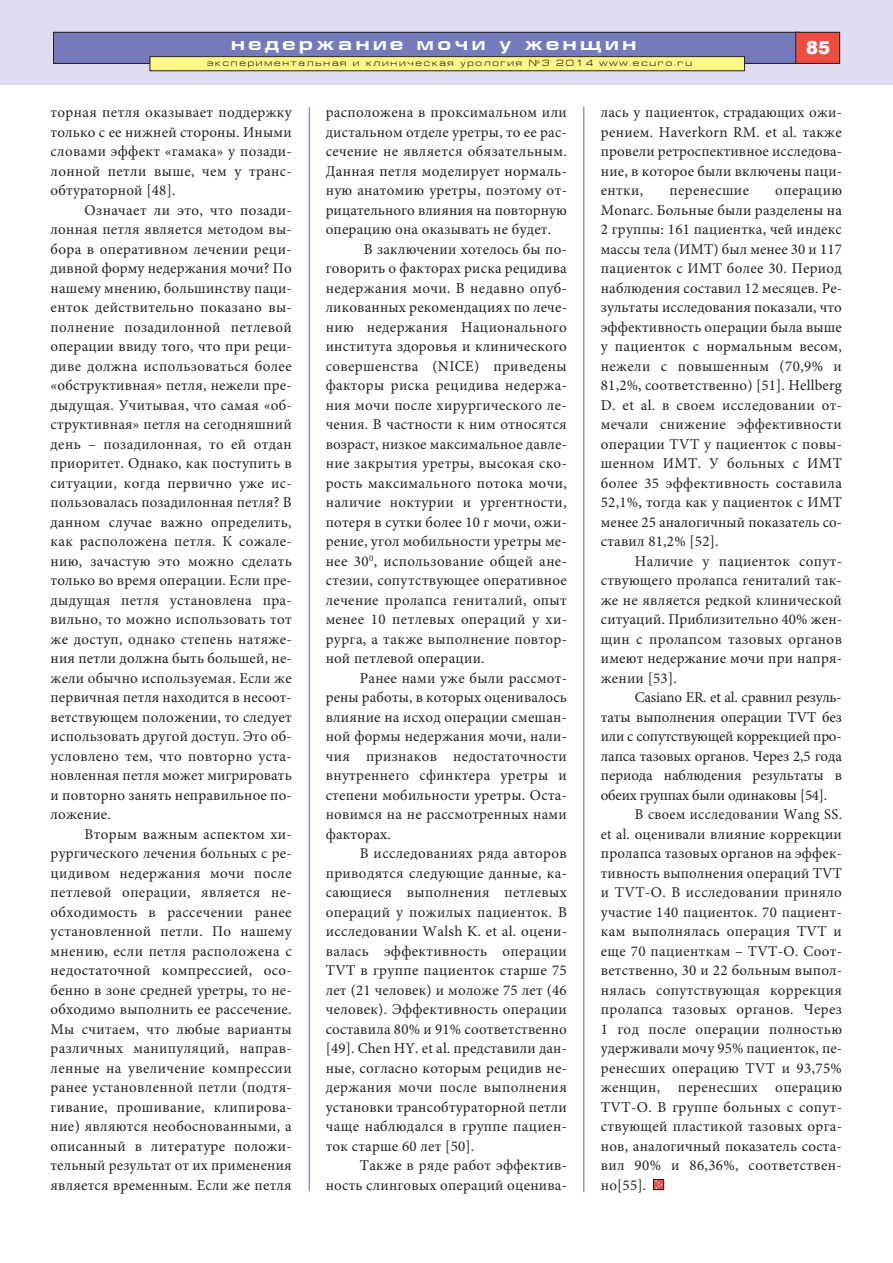
<style>
.page{position:relative;width:893px;height:1263px;background:#fff}
.page>*{position:absolute;margin:0;border:0;box-sizing:border-box;transform-origin:0 0}
.t1{font:700 18px "Europe Ext";letter-spacing:.2em;color:#fff}
.t2{font:900 18px "Arial";color:#fff}
.t3{font:15px/19.5px "Minion Pro";letter-spacing:.015em;color:#231f20;text-align:justify}
.t4{font:15px "Minion Pro";letter-spacing:-.015em;color:#231f20}
.t5{font:15px "Minion Pro";letter-spacing:-.005em;color:#231f20}
.t6{font:15px "Minion Pro";letter-spacing:.015em;color:#231f20;scale:.96 1}
.t7{font:9px "Europe Ext";letter-spacing:.2em;color:#231f20}
</style>
<div class="page">
<div style="left:0;top:0;width:893px;height:85px;background:#dedcee"></div>
<div style="left:54px;top:32px;width:745px;height:31px;background:#747abb"></div>
<div style="left:53px;top:32px;width:746px;height:32px;border:1px solid #231f20"></div>
<div style="left:796px;top:32px;width:44px;height:31px;background:#ef4d40"></div>
<div style="left:795px;top:32px;width:45px;height:32px;border:1px solid #231f20"></div>
<div style="left:150px;top:57px;width:594px;height:14px;background:#fff685"></div>
<div style="left:150px;top:56px;width:595px;height:15px;border:1px solid #231f20"></div>
<hr style="left:309px;top:107px;width:1px;height:1084px;background:#747abb">
<hr style="left:583px;top:106px;width:1px;height:1086px;background:#747abb">
<div style="left:653px;top:1179px;width:11px;height:11px;border:1px solid #231f20"></div>
<svg style="left:654px;top:1179px;width:9px;height:10px"></svg>
<p class="t1" style="left:231px;top:37px;width:407px">недержание мочи у женщин</p>
<p class="t7" style="left:207px;top:60px;width:486px">экспериментальная и клиническая урология №3 2014 www.ecuro.ru</p>
<p class="t2" style="left:806px;top:34px;width:26px">85</p>
<p class="t3" style="left:51px;top:104px;width:243px">торная петля оказывает поддержку только с ее нижней стороны. Иными словами эффект «гамака» у позади&shy;лонной петли выше, чем у транс&shy;обтураторной [48].</p>
<p class="t3" style="left:51px;top:201px;width:243px;text-indent:34px">Означает ли это, что позади&shy;лонная петля является методом вы&shy;бора в оперативном лечении реци&shy;дивной форму недержания мочи? По нашему мнению, большинству паци&shy;енток действительно показано вы&shy;полнение позадилонной петлевой операции ввиду того, что при реци&shy;диве должна использоваться более «обструктивная» петля, нежели пре&shy;дыдущая. Учитывая, что самая «об&shy;структивная» петля на сегодняшний день – позадилонная, то ей отдан приоритет. Однако, как поступить в ситуации, когда первично уже ис&shy;пользовалась позадилонная петля? В данном случае важно определить, как расположена петля. К сожале&shy;нию, зачастую это можно сделать только во время операции. Если пре&shy;дыдущая петля установлена пра&shy;вильно, то можно использовать тот же доступ, однако степень натяже&shy;ния петли должна быть большей, не&shy;жели обычно используемая. Если же первичная петля находится в несоот&shy;ветствующем положении, то следует использовать другой доступ. Это об&shy;условлено тем, что повторно уста&shy;новленная петля может мигрировать и повторно занять неправильное по&shy;ложение.</p>
<p class="t3" style="left:51px;top:825px;width:243px;text-indent:34px">Вторым важным аспектом хи&shy;рургического лечения больных с ре&shy;цидивом недержания мочи после петлевой операции, является не&shy;обходимость в рассечении ранее установленной петли. По нашему мнению, если петля расположена с недостаточной компрессией, осо&shy;бенно в зоне средней уретры, то не&shy;обходимо выполнить ее рассечение.<br>Мы считаем, что любые варианты различных манипуляций, направ&shy;ленные на увеличение компрессии ранее установленной петли (подтя&shy;гивание, прошивание, клипирова&shy;ние) являются необоснованными, а описанный в литературе положи&shy;тельный результат от их применения является временным. Если же петля</p>
<p class="t3" style="left:326px;top:104px;width:243px">расположена в проксимальном или дистальном отделе уретры, то ее рас&shy;сечение не является обязательным.<br>Данная петля моделирует нормаль&shy;ную анатомию уретры, поэтому от&shy;рицательного влияния на повторную операцию она оказывать не будет.</p>
<p class="t3" style="left:326px;top:240px;width:243px;text-indent:38px">В заключении хотелось бы по&shy;говорить о факторах риска рецидива недержания мочи. В недавно опуб&shy;ликованных рекомендациях по лече&shy;нию недержания Национального института здоровья и клинического совершенства (NICE) приведены факторы риска рецидива недержа&shy;ния мочи после хирургического ле&shy;чения. В частности к ним относятся возраст, низкое максимальное давле&shy;ние закрытия уретры, высокая ско&shy;рость максимального потока мочи, наличие ноктурии и ургентности, потеря в сутки более 10 г мочи, ожи&shy;рение, угол мобильности уретры ме&shy;нее 30<sup>0</sup>, использование общей ане&shy;стезии, сопутствующее оперативное лечение пролапса гениталий, опыт менее 10 петлевых операций у хи&shy;рурга, а также выполнение повтор&shy;ной петлевой операции.</p>
<p class="t3" style="left:326px;top:669px;width:243px;text-indent:34px">Ранее нами уже были рассмот&shy;рены работы, в которых оценивалось влияние на исход операции смешан&shy;ной формы недержания мочи, нали&shy;чия признаков недостаточности внутреннего сфинктера уретры и степени мобильности уретры. Оста&shy;новимся на не рассмотренных нами факторах.</p>
<p class="t3" style="left:326px;top:845px;width:243px;text-indent:34px">В исследованиях ряда авторов приводятся следующие данные, ка&shy;сающиеся выполнения петлевых операций у пожилых пациенток. В исследовании Walsh K. et al. оцени&shy;валась эффективность операции TVT в группе пациенток старше 75 лет (21 человек) и моложе 75 лет (46 человек). Эффективность операции составила 80% и 91% соответственно [49]. Chen HY. et al. представили дан&shy;ные, согласно которым рецидив не&shy;держания мочи после выполнения установки трансобтураторной петли чаще наблюдался в группе пациен&shy;ток старше 60 лет [50].</p>
<p class="t3" style="left:326px;top:1157px;width:243px;text-align:right">Также в ряде работ эффектив&shy;ность слинговых операций оценива-</p>
<p class="t3" style="left:601px;top:104px;width:243px">лась у пациенток, страдающих ожи&shy;рением. Haverkorn RM. et al. также провели ретроспективное исследова&shy;ние, в которое были включены паци&shy;ентки,</p>
<p class="t3" style="left:601px;top:182px;width:243px;text-indent:174px">операцию Monarc. Больные были разделены на 2 группы: 161 пациентка, чей индекс массы тела (ИМТ) был менее 30 и 117 пациенток с ИМТ более 30. Период наблюдения составил 12 месяцев. Ре&shy;зультаты исследования показали, что эффективность операции была выше у пациенток с нормальным весом, нежели с повышенным (70,9% и 81,2%, соответственно) [51]. Hellberg D. et al. в своем исследовании от&shy;мечали снижение эффективности операции TVT у пациенток с повы&shy;шенном ИМТ. У больных с ИМТ более 35 эффективность составила 52,1%, тогда как у пациенток с ИМТ менее 25 аналогичный показатель со&shy;ставил 81,2% [52].</p>
<p class="t3" style="left:601px;top:552px;width:243px;text-indent:34px">Наличие у пациенток сопут&shy;ствующего пролапса гениталий так&shy;же не является редкой клинической ситуаций. Приблизительно 40% жен&shy;щин с пролапсом тазовых органов имеют недержание мочи при напря&shy;жении [53].</p>
<p class="t4" style="left:635px;top:692px;width:208px">Casiano ER. et al. сравнил резуль-</p>
<p class="t5" style="left:601px;top:711px;width:243px">таты выполнения операции TVT без</p>
<p class="t4" style="left:601px;top:731px;width:242px">или с сопутствующей коррекцией про-</p>
<p class="t5" style="left:601px;top:750px;width:243px">лапса тазовых органов. Через 2,5 года</p>
<p class="t5" style="left:601px;top:770px;width:243px">периода наблюдения результаты в</p>
<p class="t4" style="left:601px;top:789px;width:228px">обеих группах были одинаковы [54].</p>
<p class="t6" style="left:635px;top:809px;width:217px">В своем исследовании Wang SS.</p>
<p class="t6" style="left:601px;top:828px;width:253px">et al. оценивали влияние коррекции</p>
<p class="t3" style="left:601px;top:845px;width:243px">пролапса тазовых органов на эффек-</p>
<p class="t3" style="left:601px;top:864px;width:243px">тивность выполнения операций TVT</p>
<p class="t3" style="left:601px;top:884px;width:243px">и TVT-O. В исследовании приняло</p>
<p class="t3" style="left:601px;top:903px;width:243px">участие 140 пациенток. 70 пациент-</p>
<p class="t3" style="left:601px;top:923px;width:243px">кам выполнялась операция TVT и</p>
<p class="t3" style="left:601px;top:942px;width:243px">еще 70 пациенткам – TVT-O. Соот-</p>
<p class="t3" style="left:601px;top:962px;width:243px">ветственно, 30 и 22 больным выпол-</p>
<p class="t3" style="left:601px;top:981px;width:243px">нялась сопутствующая коррекция</p>
<p class="t3" style="left:601px;top:1001px;width:243px">пролапса тазовых органов. Через</p>
<p class="t3" style="left:601px;top:1020px;width:243px">1 год после операции полностью</p>
<p class="t3" style="left:601px;top:1040px;width:243px">удерживали мочу 95% пациенток, пе-</p>
<p class="t3" style="left:601px;top:1059px;width:243px">ренесших операцию TVT и 93,75%</p>
<p class="t3" style="left:601px;top:1079px;width:243px">женщин, перенесших операцию</p>
<p class="t3" style="left:601px;top:1098px;width:243px">TVT-O. В группе больных с сопут-</p>
<p class="t3" style="left:601px;top:1118px;width:243px">ствующей пластикой тазовых орга-</p>
<p class="t3" style="left:601px;top:1137px;width:243px">нов, аналогичный показатель соста-</p>
<p class="t3" style="left:601px;top:1157px;width:243px">вил 90% и 86,36%, соответствен-</p>
<p class="t3" style="left:601px;top:1176px;width:47px">но[55].</p>
<p class="t3" style="left:669px;top:182px;width:81px">перенесшие</p>
</div>
